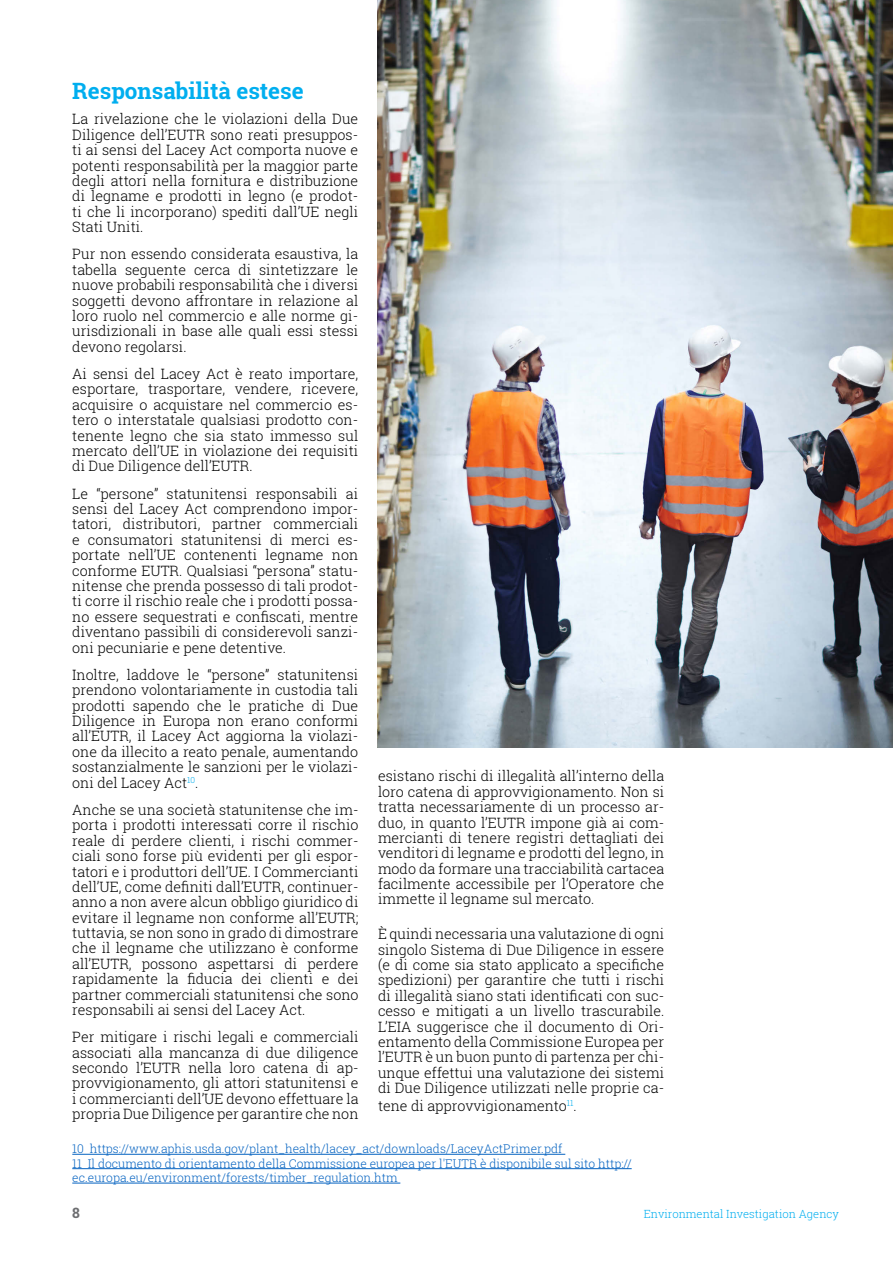
<style>
.page{position:relative;width:893px;height:1263px;background:#fff}
.page>*{position:absolute;margin:0;border:0;box-sizing:border-box;transform-origin:0 0}
.body_copy{font:700 22.5px "Roboto Slab";color:#00aeef}
.t1{font:300 14.25px/15.5px "Roboto Slab";color:#000;text-align:justify}
.t2{font:700 14.25px "Roboto Slab";color:#6d6e71}
.t3{font:300 12px/14.4px "Roboto Slab";color:#0563c1}
.t4{font:300 11.25px "Roboto Slab";color:#00aeef}
</style>
<div class="page">
<hr style="left:72px;top:1154px;width:493px;height:1px;background:#0563c1">
<hr style="left:72px;top:1168px;width:560px;height:1px;background:#0563c1">
<hr style="left:72px;top:1183px;width:328px;height:1px;background:#0563c1">
<img style="left:377px;top:0;width:515px;height:747px">
<p class="body_copy" style="left:72px;top:76px;width:233px">Responsabilità estese</p>
<p class="t1" style="left:72px;top:111px;width:287px">La rivelazione che le violazioni della Due Diligence dell’EUTR sono reati presuppos&shy;ti ai sensi del Lacey Act comporta nuove e potenti responsabilità per la maggior parte degli attori nella fornitura e distribuzione di legname e prodotti in legno (e prodot&shy;ti che li incorporano) spediti dall’UE negli Stati Uniti.</p>
<p class="t1" style="left:72px;top:246px;width:287px">Pur non essendo considerata esaustiva, la tabella seguente cerca di sintetizzare le nuove probabili responsabilità che i diversi soggetti devono affrontare in relazione al loro ruolo nel commercio e alle norme gi&shy;urisdizionali in base alle quali essi stessi devono regolarsi.</p>
<p class="t1" style="left:72px;top:366px;width:287px">Ai sensi del Lacey Act è reato importare, esportare, trasportare, vendere, ricevere, acquisire o acquistare nel commercio es&shy;tero o interstatale qualsiasi prodotto con&shy;tenente legno che sia stato immesso sul mercato dell’UE in violazione dei requisiti di Due Diligence dell’EUTR.</p>
<p class="t1" style="left:72px;top:485px;width:287px">Le “persone” statunitensi responsabili ai sensi del Lacey Act comprendono impor&shy;tatori, distributori, partner commerciali e consumatori statunitensi di merci es&shy;portate nell’UE contenenti legname non conforme EUTR. Qualsiasi “persona” statu&shy;nitense che prenda possesso di tali prodot&shy;ti corre il rischio reale che i prodotti possa&shy;no essere sequestrati e confiscati, mentre diventano passibili di considerevoli sanzi&shy;oni pecuniarie e pene detentive.</p>
<p class="t1" style="left:72px;top:667px;width:287px">Inoltre, laddove le “persone” statunitensi prendono volontariamente in custodia tali prodotti sapendo che le pratiche di Due Diligence in Europa non erano conformi all’EUTR, il Lacey Act aggiorna la violazi&shy;one da illecito a reato penale, aumentando sostanzialmente le sanzioni per le violazi&shy;oni del Lacey Act<sup>10</sup>.<sup>1</sup></p>
<p class="t1" style="left:72px;top:802px;width:288px">Anche se una società statunitense che im&shy;porta i prodotti interessati corre il rischio reale di perdere clienti, i rischi commer&shy;ciali sono forse più evidenti per gli espor&shy;tatori e i produttori dell’UE. I Commercianti dell’UE, come definiti dall’EUTR, continuer&shy;anno a non avere alcun obbligo giuridico di evitare il legname non conforme all’EUTR; tuttavia, se non sono in grado di dimostrare che il legname che utilizzano è conforme all’EUTR, possono aspettarsi di perdere rapidamente la fiducia dei clienti e dei partner commerciali statunitensi che sono responsabili ai sensi del Lacey Act.</p>
<p class="t1" style="left:72px;top:1029px;width:288px">Per mitigare i rischi legali e commerciali associati alla mancanza di due diligence secondo l’EUTR nella loro catena di ap&shy;provvigionamento, gli attori statunitensi e i commercianti dell’UE devono effettuare la propria Due Diligence per garantire che non</p>
<p class="t3" style="left:72px;top:1141px;width:492px">10 https://www.aphis.usda.gov/plant_health/lacey_act/downloads/LaceyActPrimer.pdf</p>
<p class="t3" style="left:72px;top:1156px;width:561px">11 Il documento di orientamento della Commissione europea per l'EUTR è disponibile sul sito http:// ec.europa.eu/environment/forests/timber_regulation.htm</p>
<p class="t1" style="left:378px;top:768px;width:288px">esistano rischi di illegalità all’interno della loro catena di approvvigionamento. Non si tratta necessariamente di un processo ar&shy;duo, in quanto l’EUTR impone già ai com&shy;mercianti di tenere registri dettagliati dei venditori di legname e prodotti del legno, in modo da formare una tracciabilità cartacea facilmente accessibile per l’Operatore che immette il legname sul mercato.</p>
<p class="t1" style="left:378px;top:926px;width:288px">È quindi necessaria una valutazione di ogni singolo Sistema di Due Diligence in essere (e di come sia stato applicato a specifiche spedizioni) per garantire che tutti i rischi di illegalità siano stati identificati con suc&shy;cesso e mitigati a un livello trascurabile.<br>L’EIA suggerisce che il documento di Ori&shy;entamento della Commissione Europea per l’EUTR è un buon punto di partenza per chi&shy;unque effettui una valutazione dei sistemi di Due Diligence utilizzati nelle proprie ca-</p>
<p class="t1" style="left:378px;top:1098px;width:205px">tene di approvvigionamento<sup>11</sup>.<sup>2</sup></p>
<p class="t2" style="left:72px;top:1203px;width:9px">8</p>
<p class="t4" style="left:644px;top:1206px;width:197px">Environmental Investigation Agency</p>
</div>
